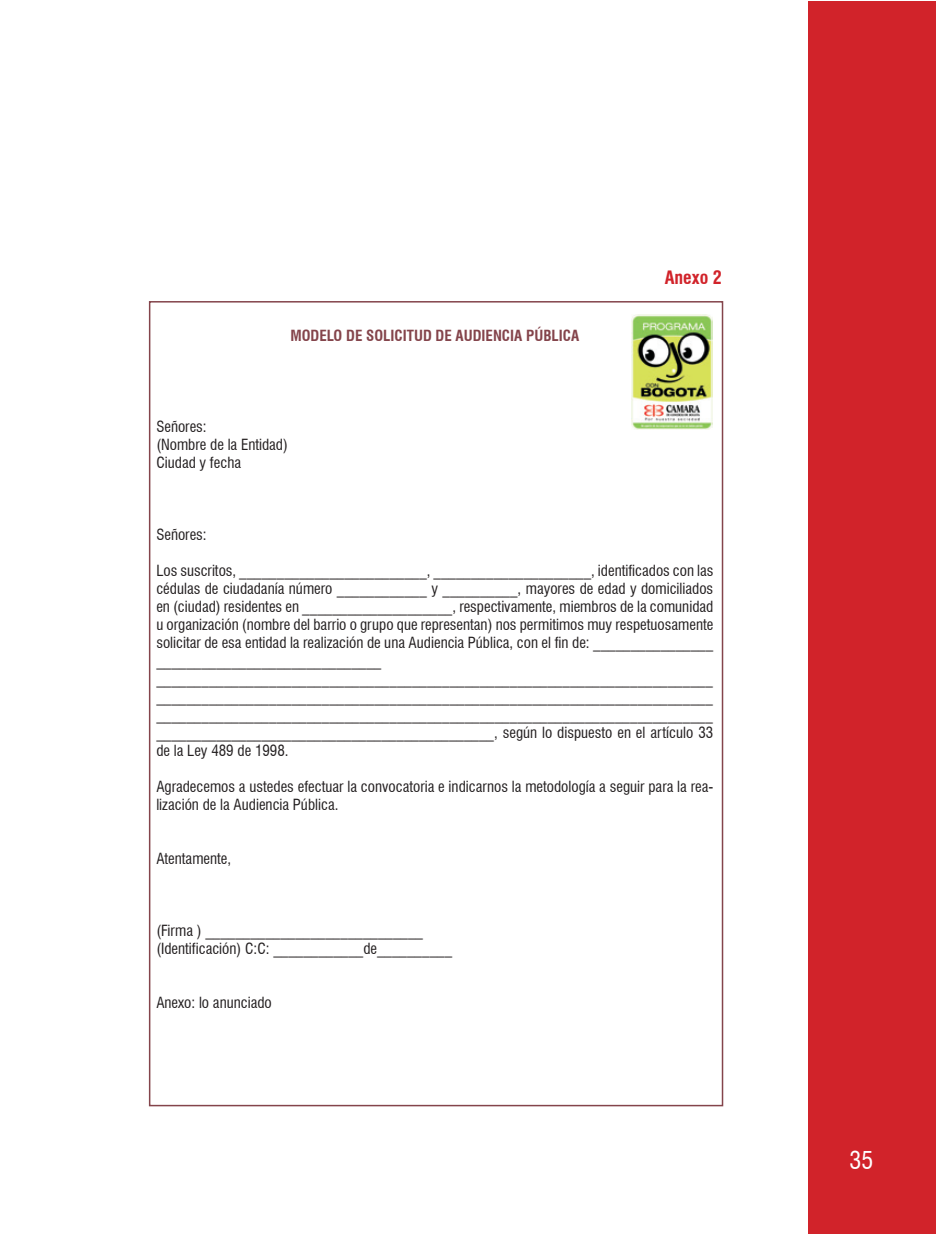
<style>
.page{position:relative;width:936px;height:1234px;background:#fff}
.page>*{position:absolute;margin:0;border:0;box-sizing:border-box;transform-origin:0 0}
.t1{font:condensed 24px "Swiss 721 BT";color:#fff}
.t2{font:700 condensed 18px "Swiss 721 BT";color:#d1232a}
.t3{font:condensed 15px/18px "Swiss 721 BT";color:#231f20}
.t4{font:700 condensed 15px "Swiss 721 BT";color:#84444b}
</style>
<div class="page">
<div style="left:808px;top:2px;width:127px;height:1231px;background:#d1232a"></div>
<img style="left:631px;top:315px;width:81px;height:114px">
<p class="t4" style="left:290px;top:327px;width:290px">MODELO DE SOLICITUD DE AUDIENCIA PÚBLICA</p>
<p class="t3" style="left:156px;top:417px;width:133px">Señores:<br>(Nombre de la Entidad)<br>Ciudad y fecha</p>
<p class="t2" style="left:664px;top:267px;width:59px">Anexo 2</p>
<p class="t3" style="left:156px;top:525px;width:52px">Señores:</p>
<p class="t3" style="left:156px;top:561px;width:558px">Los suscritos, _________________________, _____________________, identificados con las cédulas de ciudadanía número ____________ y __________, mayores de edad y domiciliados en (ciudad) residentes en ____________________, respectivamente, miembros de la comunidad u organización (nombre del barrio o grupo que representan) nos permitimos muy respetuosamente solicitar de esa entidad la realización de una Audiencia Pública, con el fin de: ________________ ______________________________ __________________________________________________________________________ __________________________________________________________________________ __________________________________________________________________________ _____________________________________________, según lo dispuesto en el artículo 33 de la Ley 489 de 1998.</p>
<p class="t3" style="left:156px;top:777px;width:558px">Agradecemos a ustedes efectuar la convocatoria e indicarnos la metodología a seguir para la rea&shy;lización de la Audiencia Pública.</p>
<p class="t3" style="left:156px;top:849px;width:76px">Atentamente,</p>
<p class="t3" style="left:156px;top:921px;width:297px">(Firma ) _____________________________ (Identificación) C:C: ____________de__________</p>
<p class="t3" style="left:156px;top:993px;width:117px">Anexo: lo anunciado</p>
<h1 class="t1" style="left:849px;top:1145px;width:25px">35</h1>
</div>
